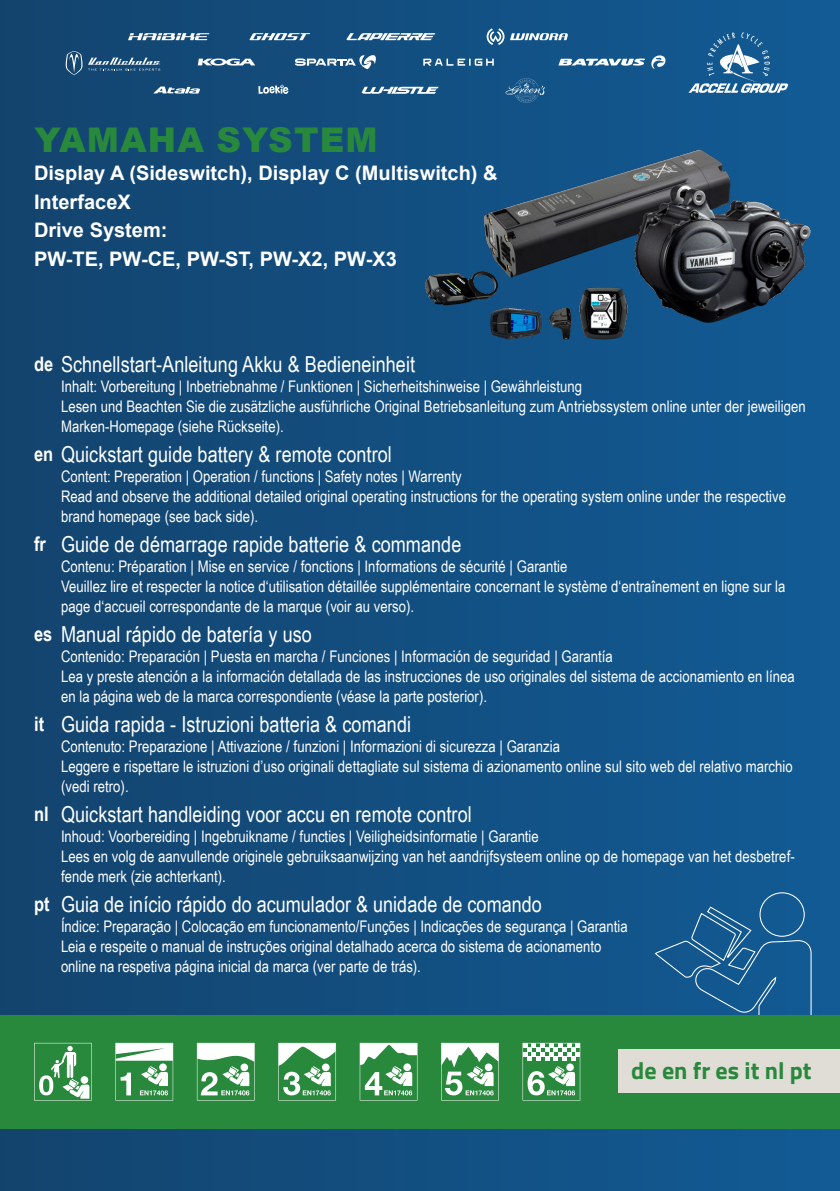
<style>
.page{position:relative;width:840px;height:1191px;background:#fff}
.page>*{position:absolute;margin:0;border:0;box-sizing:border-box;transform-origin:0 0}
.Headline_Deckblatt_o{font:900 34px "Arial";letter-spacing:.035em;color:#28893c}
.Headline_Deckblatt_o-2{font:700 24px "Titillium Web";color:#28893c}
.t1{font:22px "Arial Narrow";letter-spacing:.005em;color:#fff}
.Headline_Deckblatt_o-3{font:700 20px "Arial";color:#fff}
.t2{font:700 20px "Arial Narrow";letter-spacing:.005em;color:#fff}
.t3{font:16px/20px "Arial Narrow";letter-spacing:.005em;color:#fff}
.s1{font-weight:700;font-size:20px}
</style>
<div class="page">
<div style="left:0;top:0;width:839px;height:1191px;background:linear-gradient(to right,#13446d,#125b95)"></div>
<svg style="left:653px;top:891px;width:158px;height:124px;background:#1d6095"></svg>
<div style="left:0;top:1015px;width:839px;height:113px;background:#28893c"></div>
<svg style="left:34px;top:1042px;width:58px;height:58px"></svg>
<svg style="left:115px;top:1042px;width:58px;height:58px"></svg>
<svg style="left:197px;top:1042px;width:57px;height:58px"></svg>
<svg style="left:278px;top:1042px;width:58px;height:58px"></svg>
<svg style="left:359px;top:1042px;width:58px;height:58px"></svg>
<svg style="left:441px;top:1042px;width:57px;height:58px"></svg>
<svg style="left:522px;top:1042px;width:58px;height:58px"></svg>
<svg style="left:65px;top:48px;width:95px;height:27px;background:#315e84"></svg>
<svg style="left:128px;top:33px;width:81px;height:7px"></svg>
<svg style="left:558px;top:54px;width:107px;height:15px"></svg>
<svg style="left:249px;top:33px;width:61px;height:7px"></svg>
<svg style="left:198px;top:59px;width:57px;height:7px"></svg>
<svg style="left:486px;top:28px;width:82px;height:17px"></svg>
<svg style="left:346px;top:33px;width:89px;height:7px"></svg>
<svg style="left:258px;top:84px;width:30px;height:10px"></svg>
<svg style="left:423px;top:59px;width:70px;height:7px"></svg>
<svg style="left:295px;top:55px;width:81px;height:14px"></svg>
<svg style="left:153px;top:87px;width:47px;height:7px"></svg>
<svg style="left:361px;top:87px;width:77px;height:7px"></svg>
<svg style="left:688px;top:32px;width:100px;height:61px;background:#3e77a4"></svg>
<img style="left:515px;top:78px;width:23px;height:9px">
<div style="left:618px;top:1049px;width:221px;height:43px;background:#e0ddd7"></div>
<img style="left:469px;top:140px;width:342px;height:219px">
<img style="left:422px;top:269px;width:77px;height:39px">
<p class="Headline_Deckblatt_o" style="left:35px;top:115px;width:344px">YAMAHA SYSTEM</p>
<p class="Headline_Deckblatt_o-3" style="left:34px;top:159px;width:465px">Display A (Sideswitch), Display C (Multiswitch) &amp;</p>
<p class="Headline_Deckblatt_o-3" style="left:34px;top:188px;width:98px">InterfaceX</p>
<p class="Headline_Deckblatt_o-3" style="left:34px;top:216px;width:135px">Drive System:</p>
<p class="Headline_Deckblatt_o-3" style="left:34px;top:245px;width:364px">PW-TE, PW-CE, PW-ST, PW-X2, PW-X3</p>
<p class="t1" style="left:34px;top:348px;width:382px"><span class="s1">de</span> Schnellstart-Anleitung Akku &amp; Bedieneinheit</p>
<p class="t3" style="left:61px;top:376px;width:745px">Inhalt: Vorbereitung | Inbetriebnahme / Funktionen | Sicherheitshinweise | Gewährleistung<br>Lesen und Beachten Sie die zusätzliche ausführliche Original Betriebsanleitung zum Antriebssystem online unter der jeweiligen<br>Marken-Homepage (siehe Rückseite).</p>
<p class="t1" style="left:34px;top:438px;width:359px"><span class="s1">en</span> Quickstart guide battery &amp; remote control</p>
<p class="t3" style="left:61px;top:466px;width:726px">Content: Preperation | Operation / functions | Safety notes | Warrenty<br>Read and observe the additional detailed original operating instructions for the operating system online under the respective brand homepage (see back side).</p>
<p class="t1" style="left:61px;top:528px;width:402px">Guide de démarrage rapide batterie &amp; commande</p>
<p class="t3" style="left:61px;top:556px;width:725px">Contenu: Préparation | Mise en service / fonctions | Informations de sécurité | Garantie<br>Veuillez lire et respecter la notice d‘utilisation détaillée supplémentaire concernant le système d‘entraînement en ligne sur la page d‘accueil correspondante de la marque (voir au verso).</p>
<p class="t1" style="left:34px;top:618px;width:279px"><span class="s1">es</span> Manual rápido de batería y uso</p>
<p class="t3" style="left:61px;top:646px;width:735px">Contenido: Preparación | Puesta en marcha / Funciones | Información de seguridad | Garantía<br>Lea y preste atención a la información detallada de las instrucciones de uso originales del sistema de accionamiento en línea en la página web de la marca correspondiente (véase la parte posterior).</p>
<p class="t1" style="left:61px;top:708px;width:351px">Guida rapida - Istruzioni batteria &amp; comandi</p>
<p class="t3" style="left:61px;top:736px;width:733px">Contenuto: Preparazione | Attivazione / funzioni | Informazioni di sicurezza | Garanzia<br>Leggere e rispettare le istruzioni d’uso originali dettagliate sul sistema di azionamento online sul sito web del relativo marchio (vedi retro).</p>
<p class="t1" style="left:61px;top:798px;width:412px">Quickstart handleiding voor accu en remote control</p>
<p class="t3" style="left:61px;top:826px;width:735px">Inhoud: Voorbereiding | Ingebruikname / functies | Veiligheidsinformatie | Garantie<br>Lees en volg de aanvullende originele gebruiksaanwijzing van het aandrijfsysteem online op de homepage van het desbetref&shy;fende merk (zie achterkant).</p>
<p class="t1" style="left:61px;top:888px;width:482px">Guia de início rápido do acumulador &amp; unidade de comando</p>
<p class="t3" style="left:61px;top:916px;width:568px">Índice: Preparação | Colocação em funcionamento/Funções | Indicações de segurança | Garantia<br>Leia e respeite o manual de instruções original detalhado acerca do sistema de acionamento</p>
<p class="t3" style="left:61px;top:956px;width:361px">online na respetiva página inicial da marca (ver parte de trás).</p>
<p class="t2" style="left:34px;top:528px;width:13px">fr</p>
<p class="t2" style="left:34px;top:708px;width:12px">it</p>
<p class="t2" style="left:34px;top:798px;width:16px">nl</p>
<p class="t2" style="left:34px;top:888px;width:17px">pt</p>
<p class="Headline_Deckblatt_o-2" style="left:631px;top:1052px;width:182px">de en fr es it nl pt</p>
</div>
